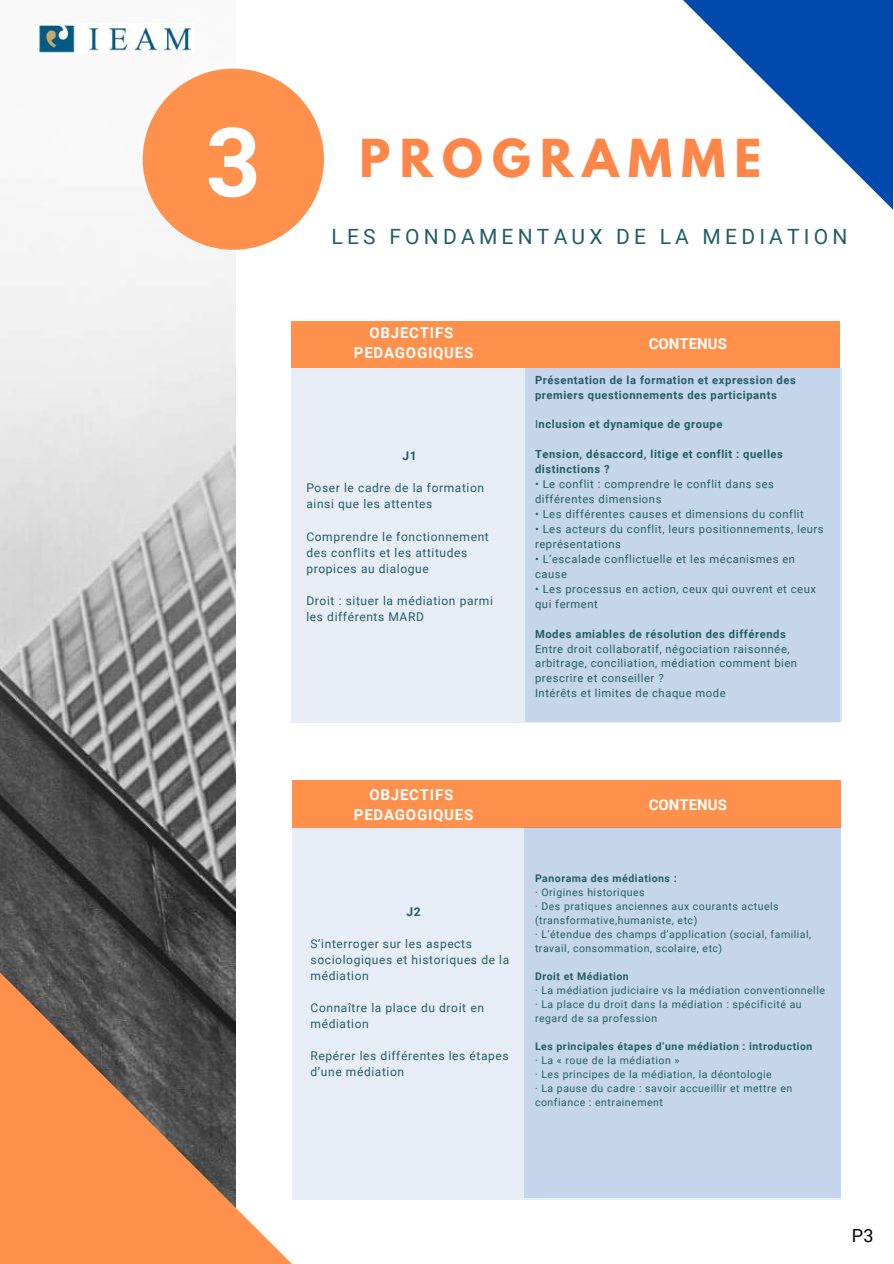
<style>
.page{position:relative;width:894px;height:1264px;background:#fff}
.page>*{position:absolute;margin:0;border:0;box-sizing:border-box;transform-origin:0 0}
.t1{font:700 96.15px "Roboto";color:#fff}
.t2{font:700 46.35px "League Spartan";letter-spacing:.2em;color:#ff8649}
.t3{font:21px "Roboto";letter-spacing:.2em;color:#225e64}
.t4{font:18px "Roboto";color:#000}
.t5{font:16.5px "Roboto";letter-spacing:.05em;color:#fff}
.t6{font:700 15px/20.2px "Roboto";letter-spacing:.05em;color:#fff;text-align:center}
.t7{font:700 15px "Roboto";color:#fff}
.t8{font:12px/16px "Roboto";letter-spacing:.05em;color:#225e64}
.t9{font:700 12px "Roboto";color:#225e64}
.t10{font:11.25px/15px "Roboto";letter-spacing:.05em;color:#225e64}
.t11{font:700 11.25px/15px "Roboto";letter-spacing:.05em;color:#225e64}
.t12{font:10.5px/14px "Roboto";letter-spacing:.05em;color:#225e64}
.t13{font:700 10.5px "Roboto";letter-spacing:.05em;color:#225e64}
.s1{font-weight:400}
</style>
<div class="page">
<img style="left:0;top:53px;width:235px;height:802px">
<svg style="left:0;top:855px;width:616px;height:408px"></svg>
<svg style="left:143px;top:69px;width:181px;height:181px"></svg>
<div style="left:290px;top:351px;width:549px;height:371px;background:#e7edf7"></div>
<div style="left:525px;top:368px;width:316px;height:353px;background:#c5d5ec"></div>
<div style="left:291px;top:321px;width:548px;height:46px;background:#ff914d"></div>
<div style="left:292px;top:827px;width:548px;height:372px;background:#e7edf7"></div>
<div style="left:292px;top:781px;width:548px;height:46px;background:#ff914d"></div>
<div style="left:524px;top:827px;width:316px;height:370px;background:#c5d5ec"></div>
<svg style="left:683px;top:0;width:209px;height:209px"></svg>
<img style="left:38px;top:23px;width:154px;height:30px">
<h1 class="t1" style="left:206px;top:107px;width:57px">3</h1>
<h2 class="t2" style="left:359px;top:135px;width:403px">PROGRAMME</h2>
<h3 class="t3" style="left:331px;top:224px;width:517px">LES FONDAMENTAUX DE LA MEDIATION</h3>
<h3 class="t6" style="left:354px;top:323px;width:121px">OBJECTIFS<br>PEDAGOGIQUES</h3>
<p class="t9" style="left:402px;top:449px;width:16px">J1</p>
<p class="t8" style="left:306px;top:480px;width:179px">Poser le cadre de la formation ainsi que les attentes</p>
<p class="t8" style="left:306px;top:528px;width:184px">Comprendre le fonctionnement des conflits et les attitudes propices au dialogue</p>
<p class="t8" style="left:306px;top:592px;width:188px">Droit : situer la médiation parmi les différents MARD</p>
<h3 class="t7" style="left:648px;top:334px;width:80px">CONTENUS</h3>
<p class="t11" style="left:535px;top:372px;width:262px">Présentation de la formation et expression des premiers questionnements des participants</p>
<p class="t11" style="left:535px;top:417px;width:189px"><span class="s1">I</span>nclusion et dynamique de groupe</p>
<p class="t11" style="left:535px;top:447px;width:249px">Tension, désaccord, litige et conflit : quelles distinctions ?</p>
<p class="t10" style="left:535px;top:477px;width:240px">• Le conflit : comprendre le conflit dans ses différentes dimensions</p>
<p class="t10" style="left:535px;top:507px;width:270px">• Les différentes causes et dimensions du conflit</p>
<p class="t10" style="left:535px;top:521px;width:290px">• Les acteurs du conflit, leurs positionnements, leurs représentations</p>
<p class="t10" style="left:535px;top:551px;width:261px">• L’escalade conflictuelle et les mécanismes en cause</p>
<p class="t10" style="left:535px;top:581px;width:282px">• Les processus en action, ceux qui ouvrent et ceux qui ferment</p>
<p class="t11" style="left:535px;top:626px;width:252px">Modes amiables de résolution des différends</p>
<p class="t10" style="left:535px;top:641px;width:263px">Entre droit collaboratif, négociation raisonnée, arbitrage, conciliation, médiation comment bien prescrire et conseiller ?<br>Intérêts et limites de chaque mode</p>
<h3 class="t6" style="left:354px;top:784px;width:121px">OBJECTIFS<br>PEDAGOGIQUES</h3>
<h3 class="t5" style="left:309px;top:786px;width:111px">OPEN ISSUES</h3>
<p class="t9" style="left:406px;top:905px;width:16px">J2</p>
<p class="t8" style="left:310px;top:936px;width:200px">S’interroger sur les aspects sociologiques et historiques de la médiation</p>
<p class="t8" style="left:310px;top:1000px;width:175px">Connaître la place du droit en médiation</p>
<p class="t8" style="left:310px;top:1048px;width:200px">Repérer les différentes les étapes d’une médiation</p>
<h3 class="t7" style="left:648px;top:795px;width:80px">CONTENUS</h3>
<p class="t13" style="left:535px;top:872px;width:143px">Panorama des médiations :</p>
<p class="t12" style="left:535px;top:885px;width:278px">· Origines historiques<br>· Des pratiques anciennes aux courants actuels (transformative,humaniste, etc)<br>· L’étendue des champs d’application (social, familial, travail, consommation, scolaire, etc)</p>
<p class="t13" style="left:535px;top:970px;width:95px">Droit et Médiation</p>
<p class="t12" style="left:535px;top:983px;width:291px">· La médiation judiciaire vs la médiation conventionnelle · La place du droit dans la médiation : spécificité au regard de sa profession</p>
<p class="t13" style="left:535px;top:1040px;width:279px">Les principales étapes d’une médiation : introduction</p>
<p class="t12" style="left:535px;top:1053px;width:259px">· La « roue de la médiation »<br>· Les principes de la médiation, la déontologie<br>· La pause du cadre : savoir accueillir et mettre en confiance : entrainement</p>
<h3 class="t4" style="left:851px;top:1225px;width:23px">P3</h3>
</div>
